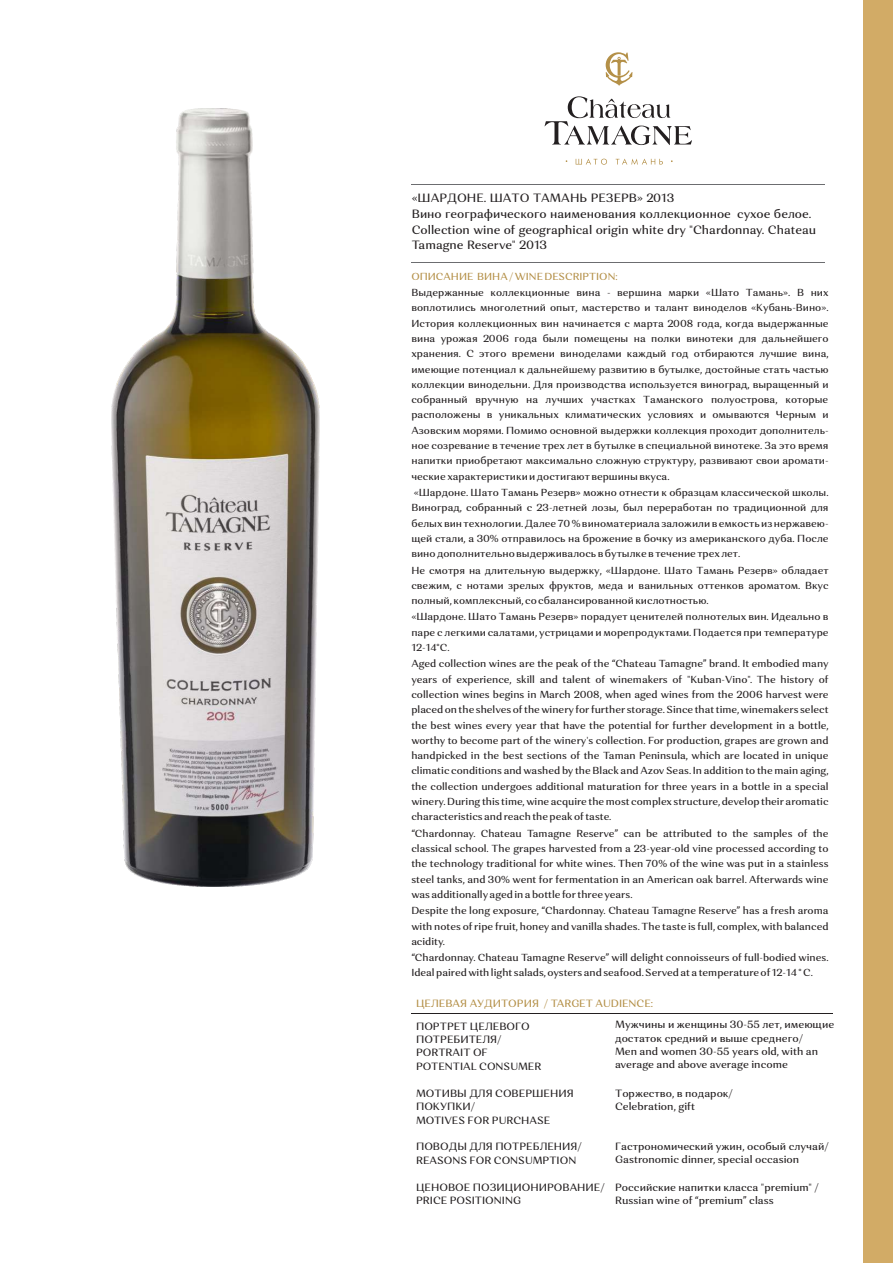
<style>
.page{position:relative;width:893px;height:1263px;background:#fff}
.page>*{position:absolute;margin:0;border:0;box-sizing:border-box;transform-origin:0 0}
.t1{font:500 12px/15.6px "Orchidea Pro";color:#231f20}
.t2{font:500 10.5px/13.5px "Orchidea Pro";color:#231f20}
.t3{font:500 10.5px "Orchidea Pro";color:#b49048}
.t4{font:500 10.2px/15.3px "Orchidea Pro";color:#231f20;text-align:justify}
.t5{font:500 10.2px "Orchidea Pro";color:#b49048}
</style>
<div class="page">
<div style="left:863px;top:0;width:30px;height:1263px;background:#d2ab66"></div>
<hr style="left:412px;top:184px;width:413px;height:1px;background:#6c6d70">
<hr style="left:412px;top:262px;width:413px;height:1px;background:#6c6d70">
<svg style="left:545px;top:96px;width:147px;height:49px"></svg>
<svg style="left:576px;top:159px;width:31px;height:6px"></svg>
<svg style="left:616px;top:159px;width:47px;height:6px"></svg>
<svg style="left:606px;top:52px;width:26px;height:34px"></svg>
<img style="left:111px;top:109px;width:209px;height:777px">
<hr style="left:412px;top:1013px;width:421px;height:1px;background:#231f20">
<p class="t1" style="left:412px;top:191px;width:406px">«ШАРДОНЕ. ШАТО ТАМАНЬ РЕЗЕРВ» 2013<br>Вино географического наименования коллекционное сухое белое.<br>Collection wine of geographical origin white dry "Chardonnay. Chateau Tamagne Reserve" 2013</p>
<p class="t5" style="left:411px;top:272px;width:208px">ОПИСАНИЕ ВИНА / WINE DESCRIPTION:</p>
<p class="t4" style="left:411px;top:286px;width:419px">Выдержанные коллекционные вина - вершина марки «Шато Тамань». В них воплотились многолетний опыт, мастерство и талант виноделов «Кубань-Вино».<br>История коллекционных вин начинается с марта 2008 года, когда выдержанные вина урожая 2006 года были помещены на полки винотеки для дальнейшего хранения. С этого времени виноделами каждый год отбираются лучшие вина, имеющие потенциал к дальнейшему развитию в бутылке, достойные стать частью коллекции винодельни. Для производства используется виноград, выращенный и собранный вручную на лучших участках Таманского полуострова, которые расположены в уникальных климатических условиях и омываются Черным и Азовским морями. Помимо основной выдержки коллекция проходит дополнитель&shy;ное созревание в течение трех лет в бутылке в специальной винотеке. За это время напитки приобретают максимально сложную структуру, развивают свои аромати&shy;ческие характеристики и достигают вершины вкуса.</p>
<p class="t4" style="left:411px;top:486px;width:419px">«Шардоне. Шато Тамань Резерв» можно отнести к образцам классической школы.<br>Виноград, собранный с 23-летней лозы, был переработан по традиционной для белых вин технологии. Далее 70 % виноматериала заложили в емкость из нержавею&shy;щей стали, а 30% отправилось на брожение в бочку из американского дуба. После вино дополнительно выдерживалось в бутылке в течение трех лет.</p>
<p class="t4" style="left:411px;top:563px;width:419px">Не смотря на длительную выдержку, «Шардоне. Шато Тамань Резерв» обладает свежим, с нотами зрелых фруктов, меда и ванильных оттенков ароматом. Вкус полный, комплексный, со сбалансированной кислотностью.</p>
<p class="t4" style="left:411px;top:610px;width:419px">«Шардоне. Шато Тамань Резерв» порадует ценителей полнотелых вин. Идеально в паре с легкими салатами, устрицами и морепродуктами. Подается при температуре 12-14°С.</p>
<p class="t4" style="left:411px;top:657px;width:419px">Aged collection wines are the peak of the “Chateau Tamagne” brand. It embodied many years of experience, skill and talent of winemakers of "Kuban-Vino". The history of collection wines begins in March 2008, when aged wines from the 2006 harvest were placed on the shelves of the winery for further storage. Since that time, winemakers select the best wines every year that have the potential for further development in a bottle, worthy to become part of the winery's collection. For production, grapes are grown and handpicked in the best sections of the Taman Peninsula, which are located in unique climatic conditions and washed by the Black and Azov Seas. In addition to the main aging, the collection undergoes additional maturation for three years in a bottle in a special winery. During this time, wine acquire the most complex structure, develop their aromatic characteristics and reach the peak of taste.</p>
<p class="t4" style="left:411px;top:826px;width:419px">“Chardonnay. Chateau Tamagne Reserve” can be attributed to the samples of the classical school. The grapes harvested from a 23-year-old vine processed according to the technology traditional for white wines. Then 70% of the wine was put in a stainless steel tanks, and 30% went for fermentation in an American oak barrel. Afterwards wine was additionally aged in a bottle for three years.</p>
<p class="t4" style="left:411px;top:904px;width:419px">Despite the long exposure, “Chardonnay. Chateau Tamagne Reserve” has a fresh aroma with notes of ripe fruit, honey and vanilla shades. The taste is full, complex, with balanced acidity.</p>
<p class="t4" style="left:411px;top:951px;width:419px">“Chardonnay. Chateau Tamagne Reserve” will delight connoisseurs of full-bodied wines.<br>Ideal paired with light salads, oysters and seafood. Served at a temperature of 12-14 ° C.</p>
<p class="t3" style="left:416px;top:999px;width:239px">ЦЕЛЕВАЯ АУДИТОРИЯ / TARGET AUDIENCE:</p>
<p class="t2" style="left:615px;top:1019px;width:221px">Мужчины и женщины 30-55 лет, имеющие достаток средний и выше среднего/<br>Men and women 30-55 years old, with an average and above average income</p>
<p class="t2" style="left:615px;top:1087px;width:119px">Торжество, в подарок/<br>Celebration, gift</p>
<p class="t2" style="left:615px;top:1140px;width:215px">Гастрономический ужин, особый случай/<br>Gastronomic dinner, special occasion</p>
<p class="t2" style="left:615px;top:1181px;width:205px">Российские напитки класса "premium" /<br>Russian wine of “premium” class</p>
<p class="t2" style="left:416px;top:1020px;width:127px">ПОРТРЕТ ЦЕЛЕВОГО<br>ПОТРЕБИТЕЛЯ/<br>PORTRAIT OF<br>POTENTIAL CONSUMER</p>
<p class="t2" style="left:416px;top:1087px;width:159px">МОТИВЫ ДЛЯ СОВЕРШЕНИЯ<br>ПОКУПКИ/<br>MOTIVES FOR PURCHASE</p>
<p class="t2" style="left:416px;top:1141px;width:167px">ПОВОДЫ ДЛЯ ПОТРЕБЛЕНИЯ/<br>REASONS FOR CONSUMPTION</p>
<p class="t2" style="left:416px;top:1181px;width:190px">ЦЕНОВОЕ ПОЗИЦИОНИРОВАНИЕ/<br>PRICE POSITIONING</p>
</div>
